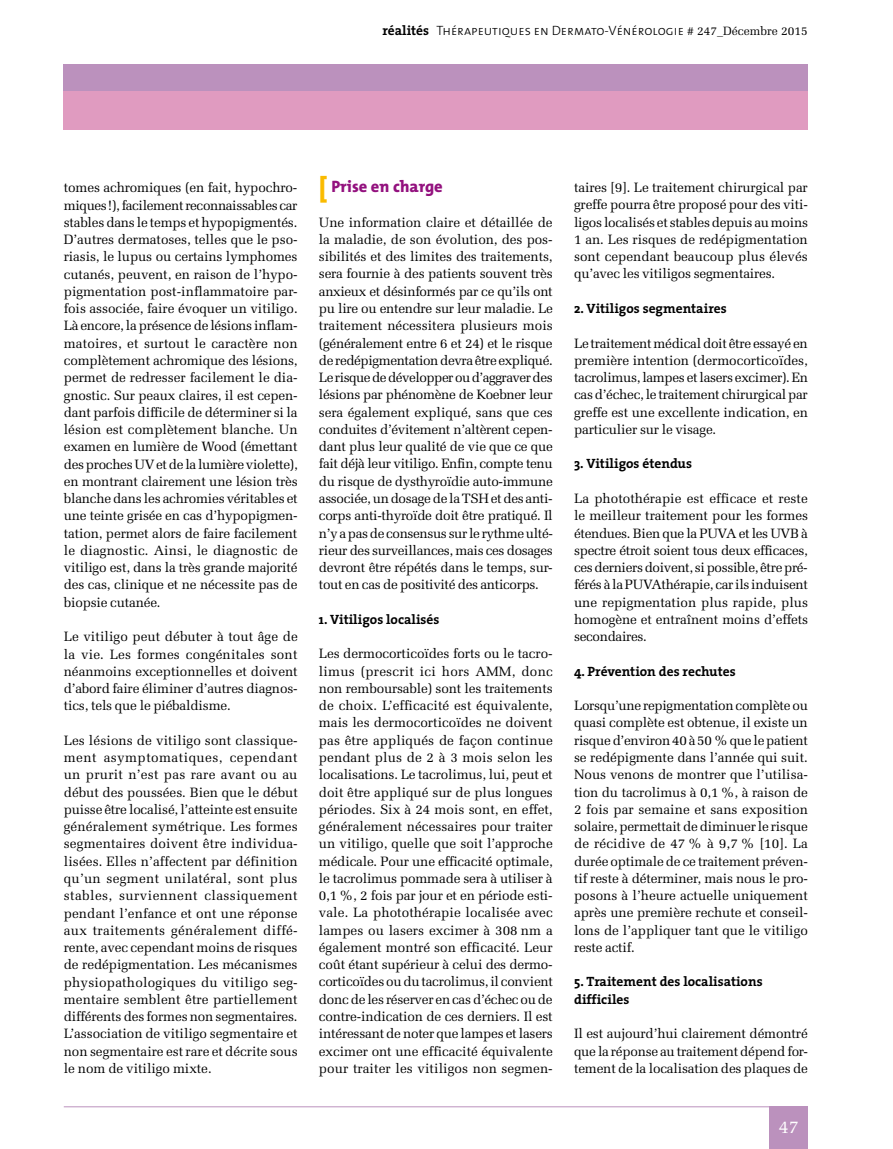
<style>
.page{position:relative;width:893px;height:1149px;background:#fff}
.page>*{position:absolute;margin:0;border:0;box-sizing:border-box;transform-origin:0 0}
.t1{font:18px "Melior";color:#fff}
.t2{font:800 16.5px "The Mix";color:#93117e}
.t3{font:13.5px/17.2px "Melior";letter-spacing:-.01em;color:#000;text-align:justify}
.t4{font:700 13.5px/17.2px "The Serif";color:#000}
.t5{font:13.5px "The Sans Light Caps";color:#000}
.s1{font-family:"The Serif";font-weight:700}
.s2{font-family:"Melior";font-size:12px}
.s3{font-size:27px;color:#fabb00}
</style>
<div class="page">
<div style="left:64px;top:64px;width:744px;height:27px;background:#bb91bd"></div>
<div style="left:64px;top:91px;width:744px;height:39px;background:#e09bc0"></div>
<div style="left:770px;top:1106px;width:38px;height:42px;background:#bb91bd"></div>
<hr style="left:64px;top:1106px;width:744px;height:1px;background:#bb91bd">
<p class="t5" style="left:382px;top:20px;width:427px"><span class="s1">réalités</span> Thérapeutiques en Dermato-Vénérologie <span class="s2"># 247_Décembre 2015</span></p>
<p class="t3" style="left:64px;top:179px;width:235px">tomes achromiques (en fait, hypochro&shy;miques!), facilement reconnaissables car stables dans le temps et hypopigmentés.<br>D’autres dermatoses, telles que le pso&shy;riasis, le lupus ou certains lymphomes cutanés, peuvent, en raison de l’hypo&shy;pigmentation post-inflammatoire par&shy;fois associée, faire évoquer un vitiligo.<br>Là encore, la présence de lésions inflam&shy;matoires, et surtout le caractère non complètement achromique des lésions, permet de redresser facilement le dia&shy;gnostic. Sur peaux claires, il est cepen&shy;dant parfois difficile de déterminer si la lésion est complètement blanche. Un examen en lumière de Wood (émettant des proches UV et de la lumière violette), en montrant clairement une lésion très blanche dans les achromies véritables et une teinte grisée en cas d’hypopigmen&shy;tation, permet alors de faire facilement le diagnostic. Ainsi, le diagnostic de vitiligo est, dans la très grande majorité des cas, clinique et ne nécessite pas de biopsie cutanée.</p>
<p class="t3" style="left:64px;top:628px;width:235px">Le vitiligo peut débuter à tout âge de la vie. Les formes congénitales sont néanmoins exceptionnelles et doivent d’abord faire éliminer d’autres diagnos&shy;tics, tels que le piébaldisme.</p>
<p class="t3" style="left:64px;top:731px;width:236px">Les lésions de vitiligo sont classique&shy;ment asymptomatiques, cependant un prurit n’est pas rare avant ou au début des poussées. Bien que le début puisse être localisé, l’atteinte est ensuite généralement symétrique. Les formes segmentaires doivent être individua&shy;lisées. Elles n’affectent par définition qu’un segment unilatéral, sont plus stables, surviennent classiquement pendant l’enfance et ont une réponse aux traitements généralement diffé&shy;rente, avec cependant moins de risques de redépigmentation. Les mécanismes physiopathologiques du vitiligo seg&shy;mentaire semblent être partiellement différents des formes non segmentaires.<br>L’association de vitiligo segmentaire et non segmentaire est rare et décrite sous le nom de vitiligo mixte.</p>
<p class="t2" style="left:319px;top:173px;width:125px"><span class="s3">[</span> Prise en charge</p>
<p class="t3" style="left:319px;top:213px;width:235px">Une information claire et détaillée de la maladie, de son évolution, des pos&shy;sibilités et des limites des traitements, sera fournie à des patients souvent très anxieux et désinformés par ce qu’ils ont pu lire ou entendre sur leur maladie. Le traitement nécessitera plusieurs mois (généralement entre 6 et 24) et le risque de redépigmentation devra être expliqué.<br>Le risque de développer ou d’aggraver des lésions par phénomène de Koebner leur sera également expliqué, sans que ces conduites d’évitement n’altèrent cepen&shy;dant plus leur qualité de vie que ce que fait déjà leur vitiligo. Enfin, compte tenu du risque de dysthyroïdie auto-immune associée, un dosage de la TSH et des anti&shy;corps anti-thyroïde doit être pratiqué. Il n’y a pas de consensus sur le rythme ulté&shy;rieur des surveillances, mais ces dosages devront être répétés dans le temps, sur&shy;tout en cas de positivité des anticorps.</p>
<p class="t4" style="left:319px;top:610px;width:122px">1. Vitiligos localisés</p>
<p class="t3" style="left:319px;top:645px;width:235px">Les dermocorticoïdes forts ou le tacro&shy;limus (prescrit ici hors AMM, donc non remboursable) sont les traitements de choix. L’efficacité est équivalente, mais les dermocorticoïdes ne doivent pas être appliqués de façon continue pendant plus de 2 à 3 mois selon les localisations. Le tacrolimus, lui, peut et doit être appliqué sur de plus longues périodes. Six à 24 mois sont, en effet, généralement nécessaires pour traiter un vitiligo, quelle que soit l’approche médicale. Pour une efficacité optimale, le tacrolimus pommade sera à utiliser à 0,1 %, 2 fois par jour et en période esti&shy;vale. La photothérapie localisée avec lampes ou lasers excimer à 308 nm a également montré son efficacité. Leur coût étant supérieur à celui des dermo&shy;corticoïdes ou du tacrolimus, il convient donc de les réserver en cas d’échec ou de contre-indication de ces derniers. Il est intéressant de noter que lampes et lasers excimer ont une efficacité équivalente pour traiter les vitiligos non segmen-</p>
<p class="t3" style="left:574px;top:179px;width:235px">taires [9]. Le traitement chirurgical par greffe pourra être proposé pour des viti&shy;ligos localisés et stables depuis au moins 1 an. Les risques de redépigmentation sont cependant beaucoup plus élevés qu’avec les vitiligos segmentaires.</p>
<p class="t4" style="left:574px;top:299px;width:154px">2. Vitiligos segmentaires</p>
<p class="t3" style="left:574px;top:334px;width:235px">Le traitement médical doit être essayé en première intention (dermocorticoïdes, tacrolimus, lampes et lasers excimer). En cas d’échec, le traitement chirurgical par greffe est une excellente indication, en particulier sur le visage.</p>
<p class="t4" style="left:574px;top:455px;width:119px">3. Vitiligos étendus</p>
<p class="t3" style="left:574px;top:489px;width:236px">La photothérapie est efficace et reste le meilleur traitement pour les formes étendues. Bien que la PUVA et les UVB à spectre étroit soient tous deux efficaces, ces derniers doivent, si possible, être pré&shy;férés à la PUVAthérapie, car ils induisent une repigmentation plus rapide, plus homogène et entraînent moins d’effets secondaires.</p>
<p class="t4" style="left:574px;top:662px;width:163px">4. Prévention des rechutes</p>
<p class="t3" style="left:574px;top:696px;width:235px">Lorsqu’une repigmentation complète ou quasi complète est obtenue, il existe un risque d’environ 40 à 50 % que le patient se redépigmente dans l’année qui suit.<br>Nous venons de montrer que l’utilisa&shy;tion du tacrolimus à 0,1 %, à raison de 2 fois par semaine et sans exposition solaire, permettait de diminuer le risque de récidive de 47 % à 9,7 % [10]. La durée optimale de ce traitement préven&shy;tif reste à déterminer, mais nous le pro&shy;posons à l’heure actuelle uniquement après une première rechute et conseil&shy;lons de l’appliquer tant que le vitiligo reste actif.</p>
<p class="t4" style="left:574px;top:972px;width:190px">5. Traitement des localisations difficiles</p>
<p class="t3" style="left:574px;top:1024px;width:235px">Il est aujourd’hui clairement démontré que la réponse au traitement dépend for&shy;tement de la localisation des plaques de</p>
<h1 class="t1" style="left:779px;top:1115px;width:22px">47</h1>
</div>
